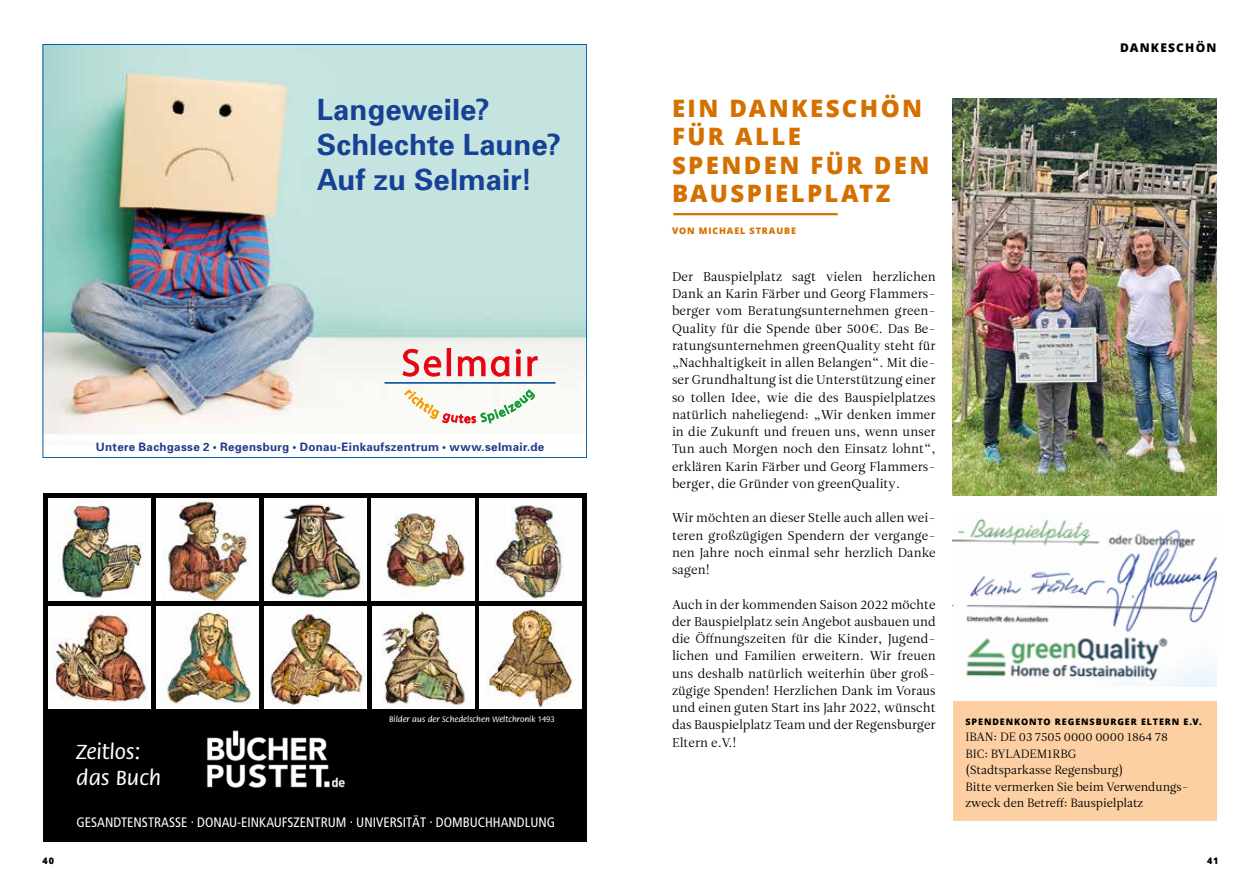
<style>
.page{position:relative;width:1259px;height:893px;background:#fff}
.page>*{position:absolute;margin:0;border:0;box-sizing:border-box;transform-origin:0 0}
.t1{font:700 29.25px/35.1px "Univers";color:#164194}
.t2{font:800 24px/28.5px "Open Sans";letter-spacing:.1em;color:#d47000}
.t3{font:500 22.35px/26.8px "Flora";color:#fff}
.t4{font:condensed 13.65px "Frutiger";color:#fff}
.t5{font:12.75px/17.2px "Leitura Roman 1";letter-spacing:.01em;color:#000;text-align:justify}
.t6{font:12px/16.5px "Leitura Roman 1";color:#000}
.t7{font:800 12px "Open Sans";letter-spacing:.1em;color:#000}
.t8{font:700 11.55px "Univers";letter-spacing:.025em;color:#203c89}
.t9{font:800 9px "Open Sans";letter-spacing:.1em;color:#000}
.t10{font:800 9px "Open Sans";letter-spacing:.1em;color:#d47000}
.t11{font:500 8.7px "Flora";color:#fff}
</style>
<div class="page">
<img style="left:952px;top:518px;width:264px;height:168px">
<img style="left:952px;top:99px;width:264px;height:396px">
<hr style="left:673px;top:213px;width:164px;height:2px;background:#d47000">
<div style="left:952px;top:702px;width:264px;height:119px;background:#fcd0a3"></div>
<div style="left:43px;top:493px;width:544px;height:348px;background:#000"></div>
<img style="left:49px;top:499px;width:102px;height:102px">
<div style="left:156px;top:499px;width:103px;height:102px;background:#fff"></div>
<img style="left:162px;top:499px;width:87px;height:102px">
<img style="left:264px;top:499px;width:100px;height:102px">
<div style="left:372px;top:499px;width:102px;height:102px;background:#fff"></div>
<img style="left:386px;top:513px;width:79px;height:88px">
<div style="left:480px;top:499px;width:102px;height:102px;background:#fff"></div>
<img style="left:494px;top:505px;width:70px;height:96px">
<img style="left:49px;top:606px;width:100px;height:103px">
<div style="left:156px;top:606px;width:103px;height:103px;background:#fff"></div>
<img style="left:166px;top:606px;width:87px;height:98px">
<div style="left:264px;top:606px;width:102px;height:103px;background:#fff"></div>
<img style="left:267px;top:608px;width:99px;height:98px">
<div style="left:372px;top:606px;width:102px;height:103px;background:#fff"></div>
<img style="left:382px;top:611px;width:84px;height:98px">
<div style="left:480px;top:606px;width:102px;height:103px;background:#fff"></div>
<img style="left:486px;top:606px;width:87px;height:101px">
<img style="left:207px;top:730px;width:138px;height:58px">
<img style="left:45px;top:46px;width:540px;height:388px">
<hr style="left:385px;top:382px;width:170px;height:2px;background:#004f9f">
<div style="left:447px;top:348px;width:4px;height:28px;border:1px solid #e30613"></div>
<svg style="left:458px;top:356px;width:27px;height:20px"></svg>
<svg style="left:491px;top:356px;width:18px;height:20px"></svg>
<div style="left:516px;top:357px;width:4px;height:19px;border:1px solid #e30613"></div>
<svg style="left:516px;top:349px;width:5px;height:5px"></svg>
<svg style="left:527px;top:356px;width:10px;height:20px"></svg>
<svg style="left:402px;top:349px;width:39px;height:27px"></svg>
<svg style="left:404px;top:389px;width:131px;height:34px"></svg>
<h1 class="t1" style="left:317px;top:91px;width:246px">Langeweile?<br>Schlechte Laune?<br>Auf zu Selmair!</h1>
<p class="t8" style="left:96px;top:440px;width:450px">Untere Bachgasse 2 • Regensburg • Donau-Einkaufszentrum • www.selmair.de</p>
<h3 class="t3" style="left:76px;top:738px;width:87px">Zeitlos: das Buch</h3>
<p class="t11" style="left:389px;top:715px;width:167px">Bilder aus der Schedelschen Weltchronik 1493</p>
<p class="t4" style="left:76px;top:814px;width:480px">GESANDTENSTRASSE . DONAU-EINKAUFSZENTRUM . UNIVERSITÄT . DOMBUCHHANDLUNG</p>
<h2 class="t2" style="left:672px;top:93px;width:259px">EIN DANKESCHÖN<br>FÜR ALLE<br>SPENDEN FÜR DEN<br>BAUSPIELPLATZ</h2>
<p class="t10" style="left:672px;top:224px;width:125px">VON MICHAEL STRAUBE</p>
<p class="t5" style="left:672px;top:268px;width:265px">Der Bauspielplatz sagt vielen herzlichen Dank an Karin Färber und Georg Flammers&shy;berger vom Beratungsunternehmen green-Quality für die Spende über 500€. Das Be&shy;ratungsunternehmen greenQuality steht für „Nachhaltigkeit in allen Belangen“. Mit die&shy;ser Grundhaltung ist die Unterstützung einer so tollen Idee, wie die des Bauspielplatzes natürlich naheliegend: „Wir denken immer in die Zukunft und freuen uns, wenn unser Tun auch Morgen noch den Einsatz lohnt“, erklären Karin Färber und Georg Flammers&shy;berger, die Gründer von greenQuality.</p>
<p class="t5" style="left:672px;top:510px;width:265px">Wir möchten an dieser Stelle auch allen wei&shy;teren großzügigen Spendern der vergange&shy;nen Jahre noch einmal sehr herzlich Danke sagen!</p>
<p class="t5" style="left:672px;top:596px;width:265px">Auch in der kommenden Saison 2022 möchte der Bauspielplatz sein Angebot ausbauen und die Öffnungszeiten für die Kinder, Jugend&shy;lichen und Familien erweitern. Wir freuen uns deshalb natürlich weiterhin über groß&shy;zügige Spenden! Herzlichen Dank im Voraus und einen guten Start ins Jahr 2022, wünscht das Bauspielplatz Team und der Regensburger Eltern e.V.!</p>
<p class="t7" style="left:1120px;top:38px;width:98px">DANKESCHÖN</p>
<p class="t9" style="left:965px;top:715px;width:238px">SPENDENKONTO REGENSBURGER ELTERN E.V.</p>
<p class="t6" style="left:965px;top:729px;width:224px">IBAN: DE 03 7505 0000 0000 1864 78<br>BIC: BYLADEM1RBG<br>(Stadtsparkasse Regensburg)<br>Bitte vermerken Sie beim Verwendungs&shy;zweck den Betreff: Bauspielplatz</p>
<p class="t9" style="left:43px;top:854px;width:13px">40</p>
<p class="t9" style="left:1207px;top:854px;width:13px">41</p>
</div>
